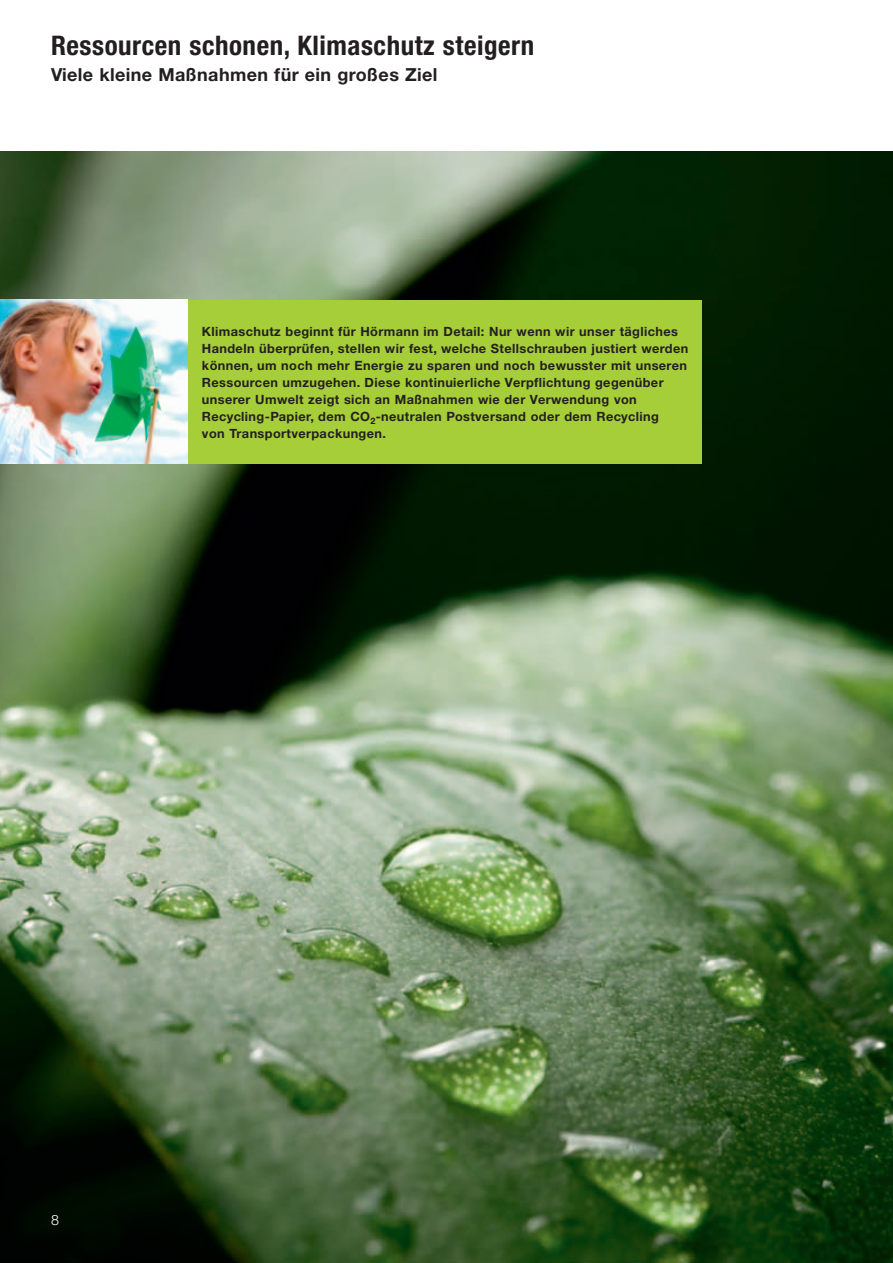
<style>
.page{position:relative;width:893px;height:1263px;background:#fff}
.page>*{position:absolute;margin:0;border:0;box-sizing:border-box;transform-origin:0 0}
.t1{font:700 condensed 27px "Hoermann Helvetica Neue";letter-spacing:.02em;color:#231f20}
.t2{font:700 18px "Hoermann Helvetica Neue";letter-spacing:.02em;color:#231f20}
.t3{font:300 14.25px "Hoermann Helvetica Neue";color:#fff}
.t4{font:700 12.75px/17px "Hoermann Helvetica Neue";letter-spacing:.03em;color:#231f20}
</style>
<div class="page">
<img style="left:0;top:152px;width:893px;height:1111px">
<div style="left:187px;top:300px;width:515px;height:164px;background:#a6ce39"></div>
<img style="left:0;top:300px;width:187px;height:164px">
<h1 class="t1" style="left:51px;top:27px;width:485px">Ressourcen schonen, Klimaschutz steigern</h1>
<h2 class="t2" style="left:51px;top:62px;width:388px">Viele kleine Maßnahmen für ein großes Ziel</h2>
<p class="t4" style="left:202px;top:322px;width:488px">Klimaschutz beginnt für Hörmann im Detail: Nur wenn wir unser tägliches Handeln überprüfen, stellen wir fest, welche Stellschrauben justiert werden können, um noch mehr Energie zu sparen und noch bewusster mit unseren Ressourcen umzugehen. Diese kontinuierliche Verpflichtung gegenüber unserer Umwelt zeigt sich an Maßnahmen wie der Verwendung von Recycling-Papier, dem CO<sub>2</sub>-neutralen Postversand oder dem Recycling<br>von Transportverpackungen.</p>
<p class="t3" style="left:51px;top:1209px;width:9px">8</p>
</div>
